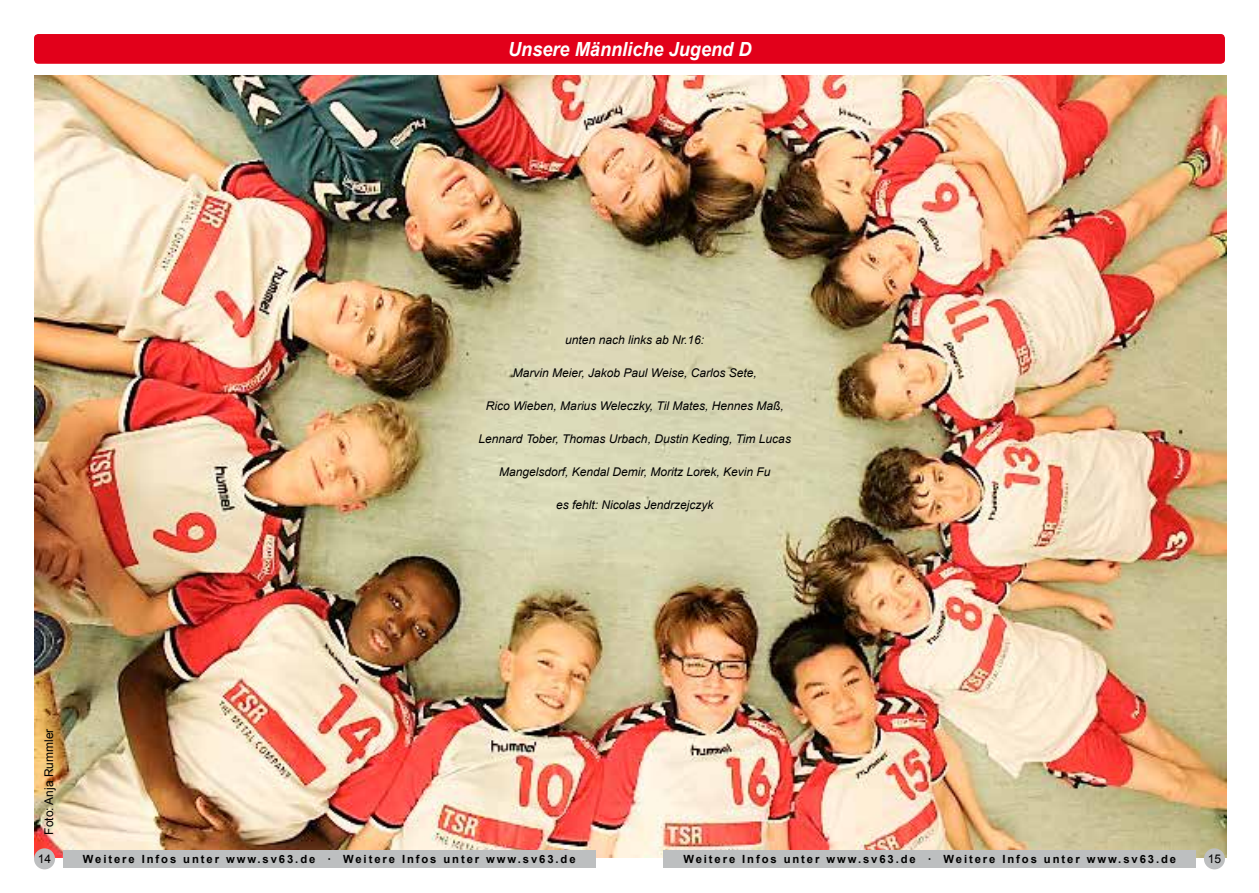
<style>
.page{position:relative;width:1259px;height:893px;background:#fff}
.page>*{position:absolute;margin:0;border:0;box-sizing:border-box;transform-origin:0 0}
.t1{font:italic 700 19.5px "Arial";color:#fff;scale:.93 1}
.t2{font:italic 12px "Arial";color:#000}
.t3{font:12px "Arial";color:#000}
.t4{font:700 11.25px "Arial";letter-spacing:.17em;color:#000}
</style>
<div class="page">
<img style="left:35px;top:76px;width:1191px;height:781px">
<div style="left:63px;top:850px;width:532px;height:17px;background:#bdbfc0"></div>
<div style="left:663px;top:850px;width:533px;height:17px;background:#bdbfc0"></div>
<div style="left:34px;top:848px;width:21px;height:21px;background:#bdbfc0;border-radius:50%"></div>
<div style="left:1204px;top:848px;width:21px;height:21px;background:#bdbfc0;border-radius:50%"></div>
<div style="left:34px;top:34px;width:1191px;height:30px;background:#e2001a;border-radius:4px"></div>
<h1 class="t1" style="left:508px;top:36px;width:263px">Unsere Männliche Jugend D</h1>
<p class="t3" style="left:41px;top:835px;width:108px;rotate:-90deg">Foto: Anja Rummler</p>
<p class="t2" style="left:565px;top:332px;width:140px">unten nach links ab Nr.16:</p>
<p class="t2" style="left:513px;top:365px;width:245px">Marvin Meier, Jakob Paul Weise, Carlos Sete,</p>
<p class="t2" style="left:486px;top:398px;width:300px">Rico Wieben, Marius Weleczky, Til Mates, Hennes Maß,</p>
<p class="t2" style="left:478px;top:431px;width:314px">Lennard Tober, Thomas Urbach, Dustin Keding, Tim Lucas</p>
<p class="t2" style="left:499px;top:464px;width:273px">Mangelsdorf, Kendal Demir, Moritz Lorek, Kevin Fu</p>
<p class="t2" style="left:556px;top:497px;width:159px">es fehlt: Nicolas Jendrzejczyk</p>
<p class="t3" style="left:38px;top:851px;width:15px">14</p>
<p class="t3" style="left:1207px;top:851px;width:15px">15</p>
<p class="t4" style="left:83px;top:851px;width:494px">Weitere Infos unter www.sv63.de · Weitere Infos unter www.sv63.de</p>
<p class="t4" style="left:683px;top:851px;width:494px">Weitere Infos unter www.sv63.de · Weitere Infos unter www.sv63.de</p>
</div>
